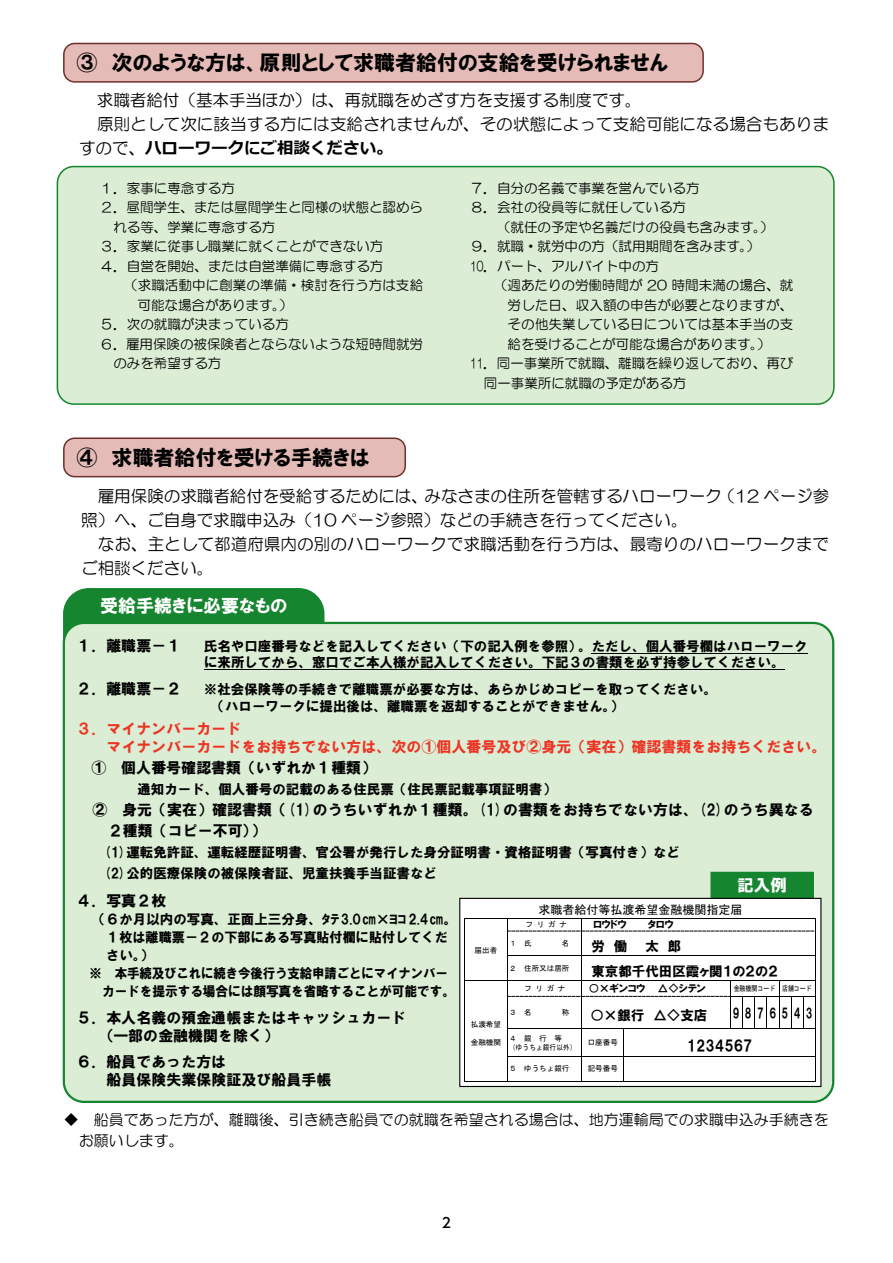
<style>
.page{position:relative;width:893px;height:1263px;background:#fff}
.page>*{position:absolute;margin:0;border:0;box-sizing:border-box;transform-origin:0 0}
.t1{font:21px "HGP Soei Kakugothic UB";color:#000}
.t2{font:18px "HGP Soei Kakugothic UB";color:#fff}
.t3{font:16.5px/24.2px "HG Maru Gothic MPRO";color:#000}
.t4{font:700 16.5px "Meiryo";color:#000}
.t5{font:16.5px "HG Soei Kakugothic UB";color:#fff}
.t6{font:15px/18px "HGS Soei Kakugothic UB";color:#000}
.t7{font:15px/18.6px "HGS Soei Kakugothic UB";color:#ec3525}
.t8{font:15px/21px "HG Maru Gothic MPRO";color:#000}
.t9{font:15px "HGP Soei Kakugothic UB";color:#000}
.t10{font:500 13.8px "UD Shin Go Pr 6 N";color:#000}
.t11{font:13.5px "HG Maru Gothic MPRO";color:#000}
.t12{font:13.5px/16.5px "HGS Soei Kakugothic UB";color:#000}
.t13{font:13.5px "HG Maru Gothic MPRO";color:#000;scale:.67 1}
.t14{font:13.5px "HGS Soei Kakugothic UB";color:#000;scale:.96 1}
.t15{font:13.5px "HGS Soei Kakugothic UB";color:#000;scale:.95 1}
.t16{font:13.5px "HGP Soei Kakugothic UB";color:#000}
.t17{font:13.5px "HGP Soei Kakugothic UB";letter-spacing:.5em;color:#000;scale:.8 1}
.t18{font:12px "MS Gothic";color:#000}
.t19{font:10.5px "HGP Soei Kakugothic UB";color:#000}
.t20{font:7.5px "MS Gothic";color:#000}
.t21{font:7.5px/9px "MS Gothic";letter-spacing:.025em;color:#000}
.t22{font:7.5px "MS Gothic";color:#000;scale:.79 1}
.s1{font-family:"HG Maru Gothic MPRO";font-weight:400}
</style>
<div class="page">
<div style="left:64px;top:589px;width:260px;height:85px;background:#15852f;border-radius:25px"></div>
<div style="left:63px;top:588px;width:261px;height:87px;border:2px solid #15852f;border-radius:25px"></div>
<div style="left:64px;top:623px;width:769px;height:479px;background:#dbedd4;border-radius:21px"></div>
<div style="left:57px;top:167px;width:777px;height:237px;background:#dbedd4;border-radius:17px"></div>
<div style="left:57px;top:166px;width:778px;height:239px;border:2px solid #15852f;border-radius:17px"></div>
<hr style="left:591px;top:653px;width:216px;height:1px;background:#000">
<hr style="left:204px;top:669px;width:581px;height:1px;background:#000">
<div style="left:64px;top:438px;width:341px;height:39px;background:#e4bbb7;border-radius:11px"></div>
<div style="left:63px;top:437px;width:343px;height:40px;border:2px solid #6e302c;border-radius:11px"></div>
<div style="left:460px;top:898px;width:361px;height:188px;background:#fff"></div>
<hr style="left:465px;top:918px;width:42px;height:1px;background:#000">
<hr style="left:465px;top:980px;width:42px;height:1px;background:#000">
<svg style="left:507px;top:918px;width:309px;height:79px"></svg>
<hr style="left:465px;top:997px;width:1px;height:31px;background:#000">
<hr style="left:507px;top:997px;width:1px;height:31px;background:#000">
<hr style="left:581px;top:997px;width:1px;height:31px;background:#000">
<hr style="left:730px;top:997px;width:1px;height:31px;background:#000">
<hr style="left:742px;top:997px;width:1px;height:31px;background:#000">
<hr style="left:754px;top:997px;width:1px;height:31px;background:#000">
<hr style="left:766px;top:997px;width:1px;height:31px;background:#000">
<hr style="left:779px;top:997px;width:1px;height:31px;background:#000">
<hr style="left:791px;top:997px;width:1px;height:31px;background:#000">
<hr style="left:803px;top:997px;width:1px;height:31px;background:#000">
<hr style="left:815px;top:997px;width:1px;height:31px;background:#000">
<hr style="left:507px;top:1028px;width:74px;height:1px;background:#000">
<hr style="left:582px;top:1028px;width:41px;height:1px;background:#000">
<hr style="left:624px;top:1028px;width:106px;height:1px;background:#000">
<hr style="left:507px;top:1056px;width:74px;height:1px;background:#000">
<hr style="left:582px;top:1056px;width:41px;height:1px;background:#000">
<hr style="left:624px;top:1056px;width:191px;height:1px;background:#000">
<hr style="left:465px;top:1081px;width:42px;height:1px;background:#000">
<svg style="left:507px;top:1029px;width:1px;height:52px"></svg>
<hr style="left:507px;top:1081px;width:74px;height:1px;background:#000">
<svg style="left:581px;top:1028px;width:1px;height:54px"></svg>
<hr style="left:582px;top:1081px;width:41px;height:1px;background:#000">
<svg style="left:623px;top:1028px;width:1px;height:54px"></svg>
<hr style="left:624px;top:1081px;width:191px;height:1px;background:#000">
<svg style="left:730px;top:1028px;width:86px;height:54px"></svg>
<div style="left:711px;top:872px;width:102px;height:26px;background:#15852f"></div>
<div style="left:710px;top:872px;width:104px;height:26px;border:1px solid #15852f"></div>
<div style="left:64px;top:43px;width:639px;height:39px;background:#e4bbb7;border-radius:11px"></div>
<div style="left:63px;top:43px;width:641px;height:40px;border:2px solid #6e302c;border-radius:11px"></div>
<div style="left:459px;top:898px;width:362px;height:189px;border:1px solid #000"></div>
<h1 class="t1" style="left:76px;top:52px;width:593px">③ 次のような方は、原則として求職者給付の支給を受けられません</h1>
<p class="t3" style="left:97px;top:88px;width:734px">求職者給付（基本手当ほか）は、再就職をめざす方を支援する制度です。<br>原則として次に該当する方には支給されませんが、その状態によって支給可能になる場合もありま</p>
<p class="t4" style="left:79px;top:137px;width:315px"><span class="s1">すので、</span>ハローワークにご相談ください。</p>
<p class="t11" style="left:100px;top:181px;width:136px">１．家事に専念する方</p>
<p class="t11" style="left:100px;top:201px;width:325px">２．昼間学生、または昼間学生と同様の状態と認めら</p>
<p class="t11" style="left:113px;top:220px;width:164px">れる等、学業に専念する方</p>
<p class="t11" style="left:100px;top:239px;width:285px">３．家業に従事し職業に就くことができない方</p>
<p class="t11" style="left:100px;top:259px;width:285px">４．自営を開始、または自営準備に専念する方</p>
<p class="t11" style="left:124px;top:279px;width:301px">（求職活動中に創業の準備・検討を行う方は支給</p>
<p class="t11" style="left:138px;top:298px;width:156px">可能な場合があります。）</p>
<p class="t11" style="left:100px;top:318px;width:190px">５．次の就職が決まっている方</p>
<p class="t11" style="left:100px;top:337px;width:325px">６．雇用保険の被保険者とならないような短時間就労</p>
<p class="t11" style="left:113px;top:356px;width:109px">のみを希望する方</p>
<p class="t11" style="left:470px;top:181px;width:231px">７．自分の名義で事業を営んでいる方</p>
<p class="t11" style="left:470px;top:201px;width:217px">８．会社の役員等に就任している方</p>
<p class="t11" style="left:497px;top:220px;width:278px">（就任の予定や名義だけの役員も含みます。）</p>
<p class="t11" style="left:470px;top:239px;width:291px">９．就職・就労中の方（試用期間を含みます。）</p>
<p class="t13" style="left:470px;top:259px;width:284px">10．パート、アルバイト中の方</p>
<p class="t11" style="left:494px;top:279px;width:301px">（週あたりの労働時間が 20 時間未満の場合、就</p>
<p class="t11" style="left:508px;top:298px;width:287px">労した日、収入額の申告が必要となりますが、</p>
<p class="t11" style="left:508px;top:318px;width:287px">その他失業している日については基本手当の支</p>
<p class="t11" style="left:508px;top:337px;width:264px">給を受けることが可能な場合があります。）</p>
<p class="t13" style="left:470px;top:356px;width:484px">11．同一事業所で就職、離職を繰り返しており、再び</p>
<p class="t11" style="left:484px;top:376px;width:204px">同一事業所に就職の予定がある方</p>
<h1 class="t1" style="left:76px;top:447px;width:295px">④ 求職者給付を受ける手続きは</h1>
<p class="t3" style="left:81px;top:484px;width:750px;text-indent:17px">雇用保険の求職者給付を受給するためには、みなさまの住所を管轄するハローワーク（12 ページ参照）へ、ご自身で求職申込み（10 ページ参照）などの手続きを行ってください。</p>
<p class="t3" style="left:81px;top:532px;width:749px;text-indent:17px">なお、主として都道府県内の別のハローワークで求職活動を行う方は、最寄りのハローワークまでご相談ください。</p>
<h2 class="t2" style="left:100px;top:597px;width:188px">受給手続きに必要なもの</h2>
<p class="t6" style="left:76px;top:636px;width:106px">１．離職票－１</p>
<p class="t12" style="left:204px;top:638px;width:605px">氏名や口座番号などを記入してください（下の記入例を参照）。ただし、個人番号欄はハローワークに来所してから、窓口でご本人様が記入してください。下記３の書類を必ず持参してください。</p>
<p class="t6" style="left:76px;top:679px;width:106px">２．離職票－２</p>
<p class="t12" style="left:212px;top:680px;width:507px;line-height:17.7px;text-indent:-8px">※社会保険等の手続きで離職票が必要な方は、あらかじめコピーを取ってください。（ハローワークに提出後は、離職票を返却することができません。）</p>
<p class="t7" style="left:107px;top:719px;width:721px;text-indent:-30px">３．マイナンバーカード<br>マイナンバーカードをお持ちでない方は、次の①個人番号及び②身元（実在）確認書類をお持ちください。</p>
<p class="t6" style="left:91px;top:759px;width:286px">① 個人番号確認書類（いずれか１種類）</p>
<p class="t12" style="left:137px;top:781px;width:420px">通知カード、個人番号の記載のある住民票（住民票記載事項証明書）</p>
<p class="t6" style="left:108px;top:799px;width:707px;line-height:21px;text-indent:-16px">② 身元（実在）確認書類（(1)のうちいずれか１種類。(1)の書類をお持ちでない方は、(2)のうち異なる<br>２種類（コピー不可））</p>
<p class="t12" style="left:104px;top:842px;width:578px;line-height:21px">(1)運転免許証、運転経歴証明書、官公署が発行した身分証明書・資格証明書（写真付き）など(2)公的医療保険の被保険者証、児童扶養手当証書など</p>
<p class="t6" style="left:76px;top:891px;width:91px">４．写真２枚</p>
<p class="t12" style="left:92px;top:911px;width:366px">（６か月以内の写真、正面上三分身、ﾀﾃ3.0㎝×ﾖｺ2.4㎝。</p>
<p class="t12" style="left:106px;top:929px;width:343px">１枚は離職票－２の下部にある写真貼付欄に貼付してくだ</p>
<p class="t12" style="left:106px;top:947px;width:49px">さい。）</p>
<p class="t14" style="left:89px;top:967px;width:375px">※ 本手続及びこれに続き今後行う支給申請ごとにマイナンバー</p>
<p class="t15" style="left:102px;top:985px;width:373px">カードを提示する場合には顔写真を省略することが可能です。</p>
<p class="t6" style="left:100px;top:1008px;width:307px;text-indent:-24px">５．本人名義の預金通帳またはキャッシュカード（一部の金融機関を除く）</p>
<p class="t6" style="left:107px;top:1052px;width:226px;text-indent:-30px">６．船員であった方は<br>船員保険失業保険証及び船員手帳</p>
<p class="t8" style="left:79px;top:1108px;width:751px;text-indent:-15px">◆ 船員であった方が、離職後、引き続き船員での就職を希望される場合は、地方運輸局での求職申込み手続きをお願いします。</p>
<p class="t5" style="left:737px;top:876px;width:51px">記入例</p>
<p class="t18" style="left:538px;top:904px;width:206px">求職者給付等払渡希望金融機関指定届</p>
<p class="t20" style="left:526px;top:921px;width:43px">フリガナ</p>
<p class="t19" style="left:593px;top:919px;width:35px">ロウドウ</p>
<p class="t19" style="left:648px;top:919px;width:27px">タロウ</p>
<p class="t20" style="left:509px;top:940px;width:24px">１ 氏</p>
<p class="t20" style="left:562px;top:940px;width:9px">名</p>
<p class="t16" style="left:591px;top:939px;width:38px">労 働</p>
<p class="t16" style="left:645px;top:939px;width:37px">太 郎</p>
<p class="t20" style="left:509px;top:964px;width:62px">２ 住所又は居所</p>
<p class="t16" style="left:591px;top:964px;width:188px">東京都千代田区霞ヶ関１の２の２</p>
<p class="t20" style="left:475px;top:946px;width:24px">届出者</p>
<p class="t20" style="left:524px;top:985px;width:43px">フリガナ</p>
<p class="t19" style="left:589px;top:983px;width:118px">○×ギンコウ △◇シテン</p>
<p class="t22" style="left:734px;top:985px;width:100px">金融機関コード 店舗コード</p>
<p class="t20" style="left:509px;top:1009px;width:24px">３ 名</p>
<p class="t20" style="left:562px;top:1009px;width:9px">称</p>
<p class="t16" style="left:590px;top:1008px;width:119px">○×銀行 △◇支店</p>
<p class="t17" style="left:733px;top:1006px;width:101px">9876543</p>
<p class="t21" style="left:509px;top:1033px;width:69px">４銀行等<br>（ゆうちょ銀行以外）</p>
<p class="t20" style="left:588px;top:1039px;width:32px">口座番号</p>
<p class="t9" style="left:687px;top:1038px;width:67px">1234567</p>
<p class="t20" style="left:509px;top:1065px;width:62px">５ ゆうちょ銀行</p>
<p class="t20" style="left:588px;top:1065px;width:32px">記号番号</p>
<p class="t20" style="left:471px;top:1021px;width:32px">払渡希望</p>
<p class="t20" style="left:471px;top:1039px;width:32px">金融機関</p>
<p class="t10" style="left:442px;top:1212px;width:11px">2</p>
</div>
